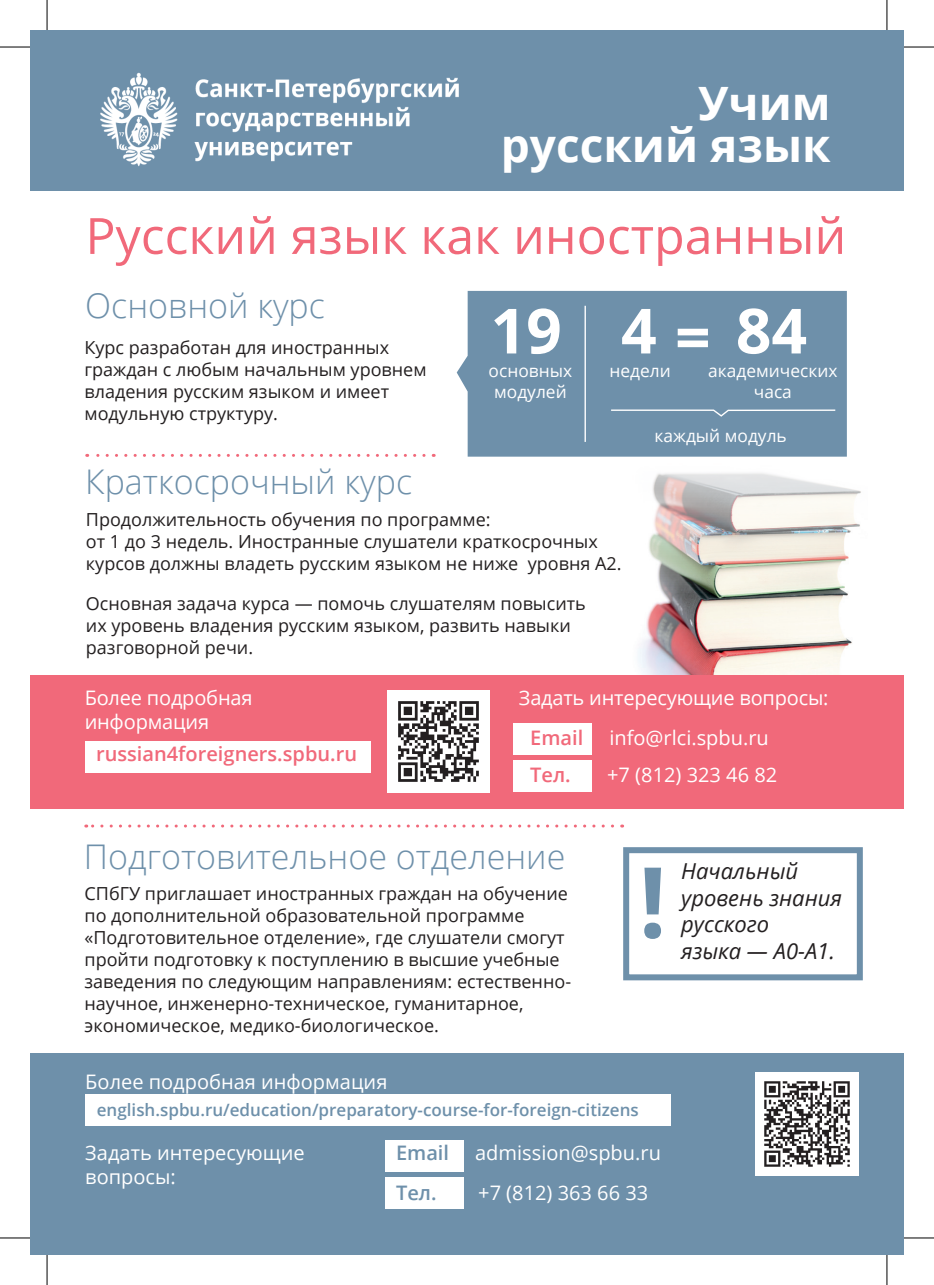
<style>
.page{position:relative;width:934px;height:1285px;background:#fff}
.page>*{position:absolute;margin:0;border:0;box-sizing:border-box;transform-origin:0 0}
.t1{font:700 98px "Open Sans";color:#6e90aa}
.t2{font:700 62.4px "Open Sans";color:#fff}
.t3{font:50px "Open Sans";color:#f1697a}
.t4{font:700 46px/42px "Open Sans";color:#fff;text-align:right}
.t5{font:300 34px "Open Sans";color:#6e90aa}
.t6{font:italic 22px/26.4px "Open Sans";color:#231f20}
.t7{font:20px/24px "Open Sans";color:#fff}
.t8{font:600 20px "Open Sans";color:#f1697a}
.t9{font:600 20px "Open Sans";color:#6e90aa}
.t10{font:18px/22px "Open Sans";color:#231f20}
.t11{font:17.4px/20.8px "Open Sans";color:#fff;text-align:center}
.t12{font:600 17px "Open Sans";color:#6e90aa}
</style>
<div class="page">
<div style="left:30px;top:1053px;width:873px;height:202px;background:#6e90aa"></div>
<img style="left:638px;top:592px;width:214px;height:83px">
<svg style="left:30px;top:190px;width:873px;height:402px"></svg>
<div style="left:30px;top:30px;width:873px;height:160px;background:#6e90aa"></div>
<div style="left:30px;top:675px;width:873px;height:133px;background:#f1697a"></div>
<img style="left:100px;top:72px;width:359px;height:95px">
<img style="left:387px;top:690px;width:102px;height:102px">
<div style="left:513px;top:723px;width:78px;height:32px;background:#fff"></div>
<div style="left:513px;top:760px;width:78px;height:32px;background:#fff"></div>
<div style="left:384px;top:1140px;width:79px;height:31px;background:#fff"></div>
<div style="left:384px;top:1177px;width:79px;height:32px;background:#fff"></div>
<div style="left:85px;top:741px;width:285px;height:32px;background:#fff"></div>
<svg style="left:87px;top:454px;width:337px;height:3px"></svg>
<div style="left:456px;top:291px;width:390px;height:166px;background:#6e90aa"></div>
<hr style="left:584px;top:306px;width:1px;height:136px;background:#fff">
<svg style="left:609px;top:409px;width:227px;height:8px;background:#87a3b8"></svg>
<div style="left:623px;top:847px;width:239px;height:133px;background:#fff;border:6px solid #6e90aa"></div>
<img style="left:755px;top:1072px;width:103px;height:103px">
<div style="left:85px;top:1094px;width:585px;height:31px;background:#fff"></div>
<svg style="left:86px;top:824px;width:526px;height:3px"></svg>
<hr style="left:0;top:47px;width:30px;height:1px;background:#000">
<hr style="left:903px;top:47px;width:30px;height:1px;background:#000">
<hr style="left:0;top:1237px;width:30px;height:1px;background:#000">
<hr style="left:903px;top:1237px;width:30px;height:1px;background:#000">
<hr style="left:47px;top:0;width:1px;height:30px;background:#000">
<hr style="left:47px;top:1255px;width:1px;height:30px;background:#000">
<hr style="left:886px;top:0;width:1px;height:30px;background:#000">
<hr style="left:886px;top:1255px;width:1px;height:30px;background:#000">
<p class="t4" style="left:500px;top:82px;width:331px">Учим русский язык</p>
<p class="t3" style="left:85px;top:201px;width:762px">Русский язык как иностранный</p>
<p class="t5" style="left:85px;top:283px;width:241px">Основной курс</p>
<p class="t2" style="left:735px;top:287px;width:73px">84</p>
<p class="t2" style="left:490px;top:287px;width:73px">19</p>
<p class="t2" style="left:620px;top:287px;width:37px">4</p>
<p class="t2" style="left:674px;top:293px;width:37px">=</p>
<p class="t10" style="left:84px;top:336px;width:343px">Курс разработан для иностранных граждан с любым начальным уровнем владения русским языком и имеет модульную структуру.</p>
<p class="t11" style="left:488px;top:360px;width:85px">основных модулей</p>
<p class="t11" style="left:609px;top:360px;width:63px">недели</p>
<p class="t11" style="left:708px;top:360px;width:131px">академических часа</p>
<p class="t5" style="left:85px;top:459px;width:328px">Краткосрочный курс</p>
<p class="t11" style="left:654px;top:425px;width:134px">каждый модуль</p>
<p class="t10" style="left:86px;top:508px;width:537px">Продолжительность обучения по программе:<br>от 1 до 3 недель. Иностранные слушатели краткосрочных курсов должны владеть русским языком не ниже уровня А2.</p>
<p class="t10" style="left:86px;top:592px;width:501px">Основная задача курса — помочь слушателям повысить их уровень владения русским языком, развить навыки разговорной речи.</p>
<p class="t7" style="left:85px;top:685px;width:169px">Более подробная</p>
<p class="t7" style="left:85px;top:709px;width:126px">информация</p>
<p class="t8" style="left:96px;top:740px;width:262px">russian4foreigners.spbu.ru</p>
<p class="t7" style="left:518px;top:685px;width:311px">Задать интересующие вопросы:</p>
<p class="t8" style="left:530px;top:724px;width:55px">Email</p>
<p class="t7" style="left:609px;top:725px;width:161px">info@rlci.spbu.ru</p>
<p class="t8" style="left:530px;top:761px;width:42px">Тел.</p>
<p class="t7" style="left:607px;top:762px;width:171px">+7 (812) 323 46 82</p>
<p class="t5" style="left:84px;top:833px;width:482px">Подготовительное отделение</p>
<p class="t10" style="left:84px;top:882px;width:488px">СПбГУ приглашает иностранных граждан на обучение по дополнительной образовательной программе «Подготовительное отделение», где слушатели смогут пройти подготовку к поступлению в высшие учебные заведения по следующим направлениям: естественно&shy;научное, инженерно-техническое, гуманитарное, экономическое, медико-биологическое.</p>
<p class="t1" style="left:638px;top:833px;width:30px">!</p>
<p class="t7" style="left:85px;top:1069px;width:303px">Более подробная информация</p>
<p class="t12" style="left:97px;top:1097px;width:543px">english.spbu.ru/education/preparatory-course-for-foreign-citizens</p>
<p class="t7" style="left:85px;top:1139px;width:221px">Задать интересующие вопросы:</p>
<p class="t9" style="left:396px;top:1139px;width:55px">Email</p>
<p class="t7" style="left:475px;top:1140px;width:187px">admission@spbu.ru</p>
<p class="t9" style="left:396px;top:1178px;width:42px">Тел.</p>
<p class="t7" style="left:478px;top:1179px;width:171px">+7 (812) 363 66 33</p>
<p class="t6" style="left:681px;top:857px;width:162px">Начальный уровень знания русского<br>языка — А0-А1.</p>
</div>
